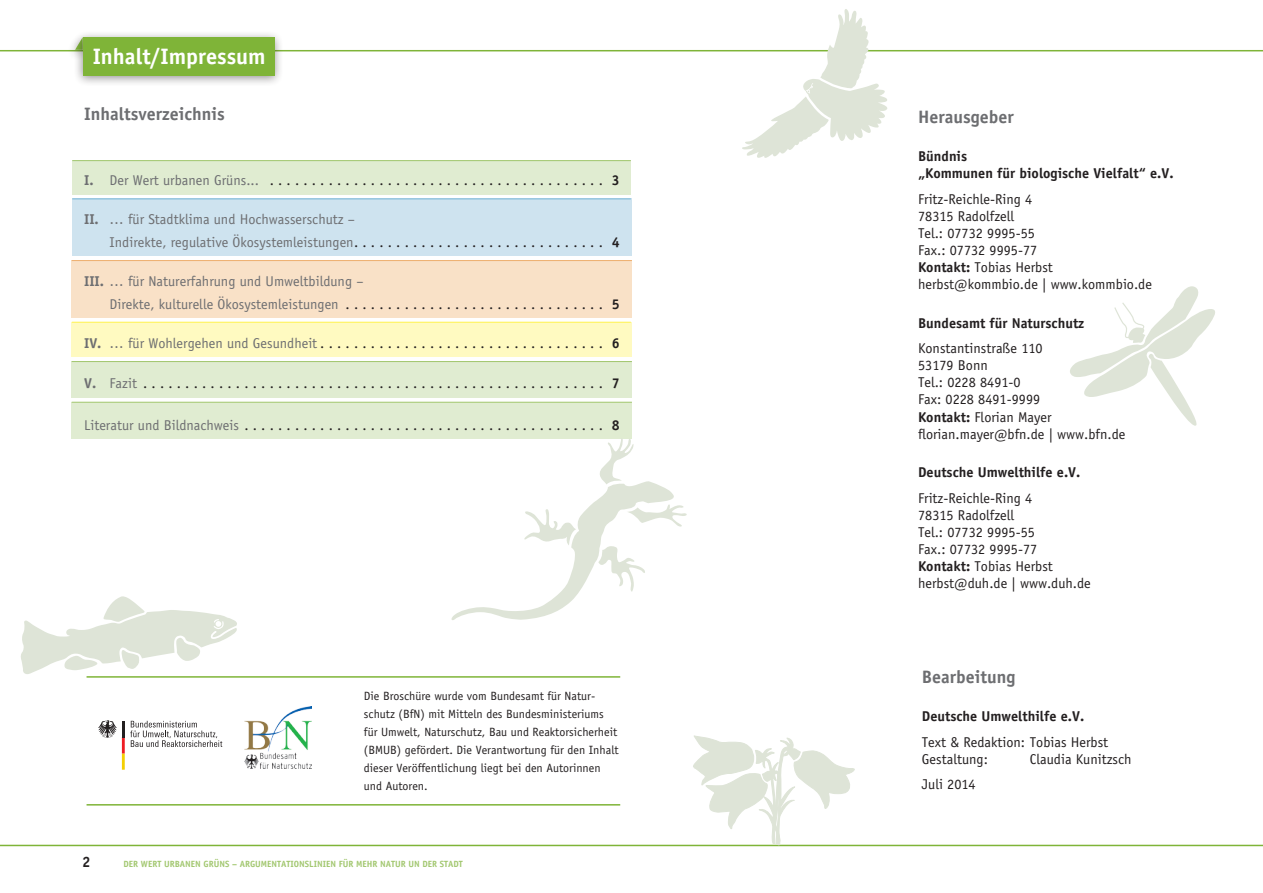
<style>
.page{position:relative;width:1263px;height:893px;background:#fff}
.page>*{position:absolute;margin:0;border:0;box-sizing:border-box;transform-origin:0 0}
.t1{font:700 22.35px "Officina Sans";color:#fff}
.t2{font:700 18px "Officina Sans";color:#6d6e71}
.t3{font:700 15px "Officina Sans";color:#231f20}
.t4{font:14.25px/17.1px "Officina Sans";color:#231f20}
.t5{font:14.25px/22.5px "Officina Sans";color:#6d6e71}
.t6{font:700 14.25px/17.1px "Officina Sans";color:#231f20}
.t7{font:12px/18px "Officina Sans";color:#231f20}
.t8{font:700 9px "Officina Sans";color:#a2c76f}
.s1{font-weight:700;color:#6d6e71}
.s2{color:#6d6e71}
.s3{font-weight:700}
.s4{color:#231f20}
.s5{font-weight:700;color:#231f20}
</style>
<div class="page">
<hr style="left:0;top:845px;width:1263px;height:1px;background:#7fb438">
<div style="left:72px;top:403px;width:560px;height:36px;background:#e0ecd1"></div>
<div style="left:72px;top:361px;width:560px;height:36px;background:#e0ecd1"></div>
<div style="left:72px;top:323px;width:560px;height:34px;background:#fffac1"></div>
<div style="left:72px;top:260px;width:560px;height:58px;background:#f9e1c7"></div>
<div style="left:72px;top:199px;width:560px;height:57px;background:#cee3ef"></div>
<div style="left:72px;top:160px;width:559px;height:34px;background:#e0ecd1"></div>
<hr style="left:72px;top:160px;width:559px;height:1px;background:#a2c76f">
<hr style="left:72px;top:199px;width:559px;height:1px;background:#78b7d7">
<hr style="left:72px;top:260px;width:560px;height:1px;background:#eeb06f">
<hr style="left:72px;top:322px;width:559px;height:1px;background:#fff34f">
<hr style="left:72px;top:361px;width:560px;height:1px;background:#a2c76f">
<hr style="left:0;top:50px;width:1263px;height:1px;background:#7fb438">
<svg style="left:691px;top:735px;width:164px;height:112px"></svg>
<svg style="left:21px;top:596px;width:216px;height:78px"></svg>
<svg style="left:451px;top:439px;width:236px;height:181px"></svg>
<svg style="left:1070px;top:286px;width:145px;height:140px"></svg>
<svg style="left:742px;top:9px;width:145px;height:149px"></svg>
<svg style="left:98px;top:720px;width:124px;height:50px"></svg>
<img style="left:245px;top:706px;width:66px;height:63px">
<hr style="left:87px;top:804px;width:533px;height:2px;background:#7fb438">
<hr style="left:87px;top:676px;width:533px;height:2px;background:#7fb438">
<div style="left:67px;top:32px;width:25px;height:29px;background:#231f20;opacity:.5"></div>
<div style="left:73px;top:30px;width:211px;height:57px;background:#231f20;opacity:.5"></div>
<div style="left:83px;top:37px;width:191px;height:38px;background:#7fb438"></div>
<hr style="left:72px;top:402px;width:560px;height:1px;background:#a2c76f">
<h1 class="t1" style="left:93px;top:43px;width:174px">Inhalt/Impressum</h1>
<p class="t2" style="left:84px;top:103px;width:142px">Inhaltsverzeichnis</p>
<p class="t4" style="left:84px;top:173px;width:537px"><span class="s1">I.</span> <span class="s2">Der Wert urbanen Grüns...</span> ........................................ <span class="s3">3</span></p>
<p class="t5" style="left:110px;top:209px;width:512px;text-indent:-25px"><span class="s3">II.</span> … für Stadtklima und Hochwasserschutz –<br>Indirekte, regulative Ökosystemleistungen <span class="s4">. . . . . . . . . . . . . . . . . . . . . . . . . . . . . .</span> <span class="s5">4</span></p>
<p class="t5" style="left:110px;top:271px;width:512px;text-indent:-25px"><span class="s3">III.</span> … für Naturerfahrung und Umweltbildung –<br>Direkte, kulturelle Ökosystemleistungen <span class="s4">. . . . . . . . . . . . . . . . . . . . . . . . . . . . . . .</span> <span class="s5">5</span></p>
<p class="t4" style="left:84px;top:336px;width:537px"><span class="s1">IV.</span> <span class="s2">… für Wohlergehen und Gesundheit</span> .................................. <span class="s3">6</span></p>
<p class="t4" style="left:84px;top:376px;width:537px"><span class="s1">V.</span> <span class="s2">Fazit</span> ....................................................... <span class="s3">7</span></p>
<p class="t4" style="left:84px;top:418px;width:537px"><span class="s2">Literatur und Bildnachweis</span> ........................................... <span class="s3">8</span></p>
<p class="t7" style="left:364px;top:688px;width:256px">Die Broschüre wurde vom Bundesamt für Natur&shy;schutz (BfN) mit Mitteln des Bundesministeriums für Umwelt, Naturschutz, Bau und Reaktorsicherheit (BMUB) gefördert. Die Verantwortung für den Inhalt dieser Veröffentlichung liegt bei den Autorinnen und Autoren.</p>
<p class="t3" style="left:82px;top:853px;width:10px">2</p>
<p class="t8" style="left:124px;top:859px;width:341px">DER WERT URBANEN GRÜNS – ARGUMENTATIONSLINIEN FÜR MEHR NATUR UN DER STADT</p>
<p class="t2" style="left:918px;top:106px;width:97px">Herausgeber</p>
<p class="t6" style="left:918px;top:147px;width:257px">Bündnis<br>„Kommunen für biologische Vielfalt“ e.V.</p>
<p class="t4" style="left:918px;top:192px;width:235px">Fritz-Reichle-Ring 4<br>78315 Radolfzell<br>Tel.: 07732 9995-55<br>Fax.: 07732 9995-77<br><span class="s3">Kontakt:</span> Tobias Herbst herbst@kommbio.de | www.kommbio.de</p>
<p class="t6" style="left:918px;top:314px;width:168px">Bundesamt für Naturschutz</p>
<p class="t4" style="left:918px;top:341px;width:209px">Konstantinstraße 110<br>53179 Bonn<br>Tel.: 0228 8491-0<br>Fax: 0228 8491-9999<br><span class="s3">Kontakt:</span> Florian Mayer florian.mayer@bfn.de | www.bfn.de</p>
<p class="t6" style="left:918px;top:463px;width:164px">Deutsche Umwelthilfe e.V.</p>
<p class="t4" style="left:918px;top:490px;width:174px">Fritz-Reichle-Ring 4<br>78315 Radolfzell<br>Tel.: 07732 9995-55<br>Fax.: 07732 9995-77<br><span class="s3">Kontakt:</span> Tobias Herbst herbst@duh.de | www.duh.de</p>
<p class="t2" style="left:922px;top:666px;width:95px">Bearbeitung</p>
<p class="t6" style="left:922px;top:708px;width:164px">Deutsche Umwelthilfe e.V.</p>
<p class="t4" style="left:922px;top:735px;width:188px">Text &amp; Redaktion: Tobias Herbst<br>Gestaltung:</p>
<p class="t4" style="left:1030px;top:752px;width:103px">Claudia Kunitzsch</p>
<p class="t4" style="left:922px;top:777px;width:55px">Juli 2014</p>
</div>
